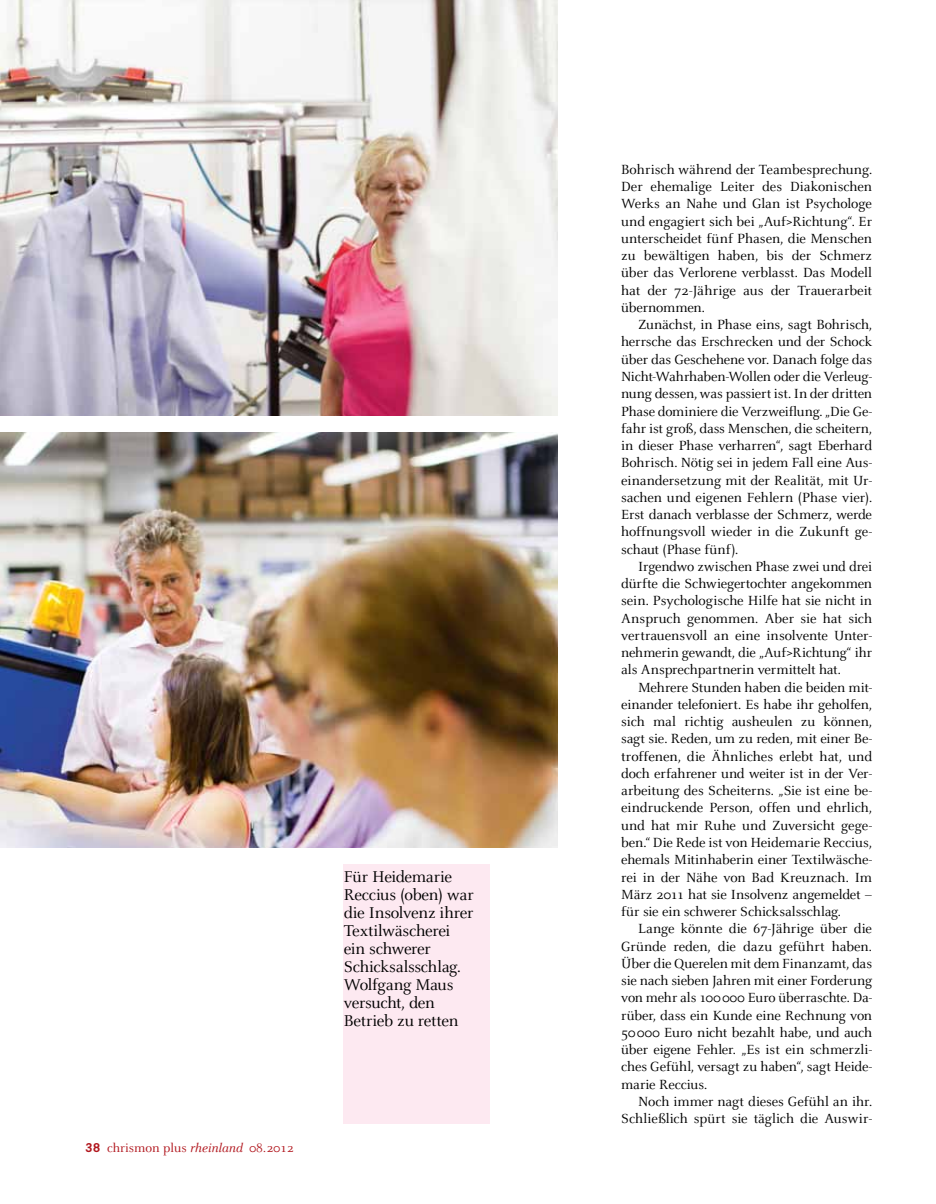
<style>
.page{position:relative;width:936px;height:1204px;background:#fff}
.page>*{position:absolute;margin:0;border:0;box-sizing:border-box;transform-origin:0 0}
.t1{font:17.25px/18px "Celeste";letter-spacing:-.02em;color:#000}
.t2{font:14.7px/17.2px "Celeste";letter-spacing:-.005em;color:#000;text-align:justify}
.t3{font:13.5px "Celeste";color:#b1171e}
.s1{font-family:"Corporate S";font-weight:700}
.s2{font-style:italic}
</style>
<div class="page">
<div style="left:344px;top:864px;width:146px;height:259px;background:#fde9f1"></div>
<img style="left:0;top:0;width:557px;height:415px">
<img style="left:0;top:433px;width:557px;height:414px">
<p class="t3" style="left:85px;top:1140px;width:210px"><span class="s1">38</span> chrismon plus <span class="s2">rheinland</span> 08.2012</p>
<p class="t1" style="left:344px;top:868px;width:131px">Für Heidemarie<br>Reccius (oben) war die Insolvenz ihrer<br>Textilwäscherei ein schwerer<br>Schicksalsschlag.<br>Wolfgang Maus versucht, den<br>Betrieb zu retten</p>
<p class="t2" style="left:621px;top:161px;width:252px">Bohrisch während der Teambesprechung.<br>Der ehemalige Leiter des Diakonischen Werks an Nahe und Glan ist Psychologe und engagiert sich bei „Auf&gt;Richtung“. Er unterscheidet fünf Phasen, die Menschen zu bewältigen haben, bis der Schmerz über das Verlorene verblasst. Das Modell hat der 72-Jährige aus der Trauerarbeit übernommen.</p>
<p class="t2" style="left:621px;top:316px;width:252px;text-indent:17px">Zunächst, in Phase eins, sagt Bohrisch, herrsche das Erschrecken und der Schock über das Geschehene vor. Danach folge das Nicht-Wahrhaben-Wollen oder die Verleug&shy;nung dessen, was passiert ist. In der dritten Phase dominiere die Verzweiflung. „Die Ge&shy;fahr ist groß, dass Menschen, die scheitern, in dieser Phase verharren“, sagt Eberhard Bohrisch. Nötig sei in jedem Fall eine Aus&shy;einandersetzung mit der Realität, mit Ur&shy;sachen und eigenen Fehlern (Phase vier).<br>Erst danach verblasse der Schmerz, werde hoffnungsvoll wieder in die Zukunft ge&shy;schaut (Phase fünf).</p>
<p class="t2" style="left:621px;top:558px;width:252px;text-indent:17px">Irgendwo zwischen Phase zwei und drei dürfte die Schwiegertochter angekommen sein. Psychologische Hilfe hat sie nicht in Anspruch genommen. Aber sie hat sich vertrauensvoll an eine insolvente Unter&shy;nehmerin gewandt, die „Auf&gt;Richtung“ ihr als Ansprechpartnerin vermittelt hat.</p>
<p class="t2" style="left:621px;top:678px;width:252px;text-indent:17px">Mehrere Stunden haben die beiden mit&shy;einander telefoniert. Es habe ihr geholfen, sich mal richtig ausheulen zu können, sagt sie. Reden, um zu reden, mit einer Be&shy;troffenen, die Ähnliches erlebt hat, und doch erfahrener und weiter ist in der Ver&shy;arbeitung des Scheiterns. „Sie ist eine be&shy;eindruckende Person, offen und ehrlich, und hat mir Ruhe und Zuversicht gege&shy;ben.“ Die Rede ist von Heidemarie Reccius, ehemals Mitinhaberin einer Textilwäsche&shy;rei in der Nähe von Bad Kreuznach. Im März 2011 hat sie Insolvenz angemeldet – für sie ein schwerer Schicksalsschlag.</p>
<p class="t2" style="left:621px;top:920px;width:252px;text-indent:17px">Lange könnte die 67-Jährige über die Gründe reden, die dazu geführt haben.<br>Über die Querelen mit dem Finanzamt, das sie nach sieben Jahren mit einer Forderung von mehr als 100000 Euro überraschte. Da&shy;rüber, dass ein Kunde eine Rechnung von 50000 Euro nicht bezahlt habe, und auch über eigene Fehler. „Es ist ein schmerzli&shy;ches Gefühl, versagt zu haben“, sagt Heide&shy;marie Reccius.</p>
<p class="t2" style="left:621px;top:1092px;width:252px;text-align:right">Noch immer nagt dieses Gefühl an ihr.<br>Schließlich spürt sie täglich die Auswir-</p>
</div>
